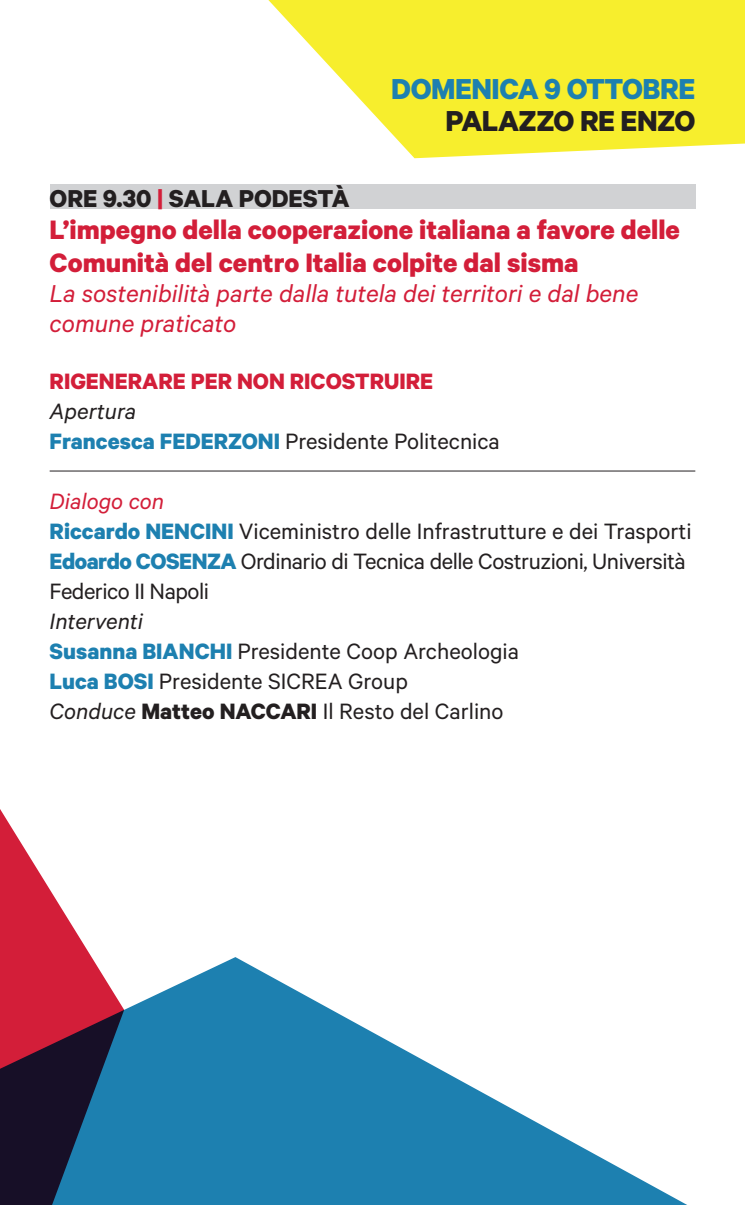
<style>
.page{position:relative;width:745px;height:1205px;background:#fff}
.page>*{position:absolute;margin:0;border:0;box-sizing:border-box;transform-origin:0 0}
.t1{font:700 32.5px "Calibre";letter-spacing:-.015em;color:#1d80b0}
.t2{font:700 32.5px "Calibre";letter-spacing:-.015em;color:#231f20}
.t3{font:700 30px/32.5px "Calibre";color:#d31e39}
.t4{font:italic 27.5px/30px "Calibre";color:#d31e39}
.t5{font:700 27.5px "Calibre";color:#231f20}
.t6{font:25px/30px "Calibre";color:#231f20}
.t7{font:25px/30px "Calibre";letter-spacing:-.02em;color:#231f20}
.t8{font:700 25px "Calibre";color:#d31e39}
.s1{color:#d31e39}
.s2{font-style:italic}
.s3{font-weight:700;color:#1d80b0}
.s4{font-style:italic;color:#d31e39}
.s5{font-weight:700}
</style>
<div class="page">
<svg style="left:0;top:809px;width:92px;height:148px"></svg>
<svg style="left:0;top:957px;width:687px;height:248px;fill:#1d80b0"></svg>
<svg style="left:268px;top:0;width:476px;height:158px;fill:#f7ee2d"></svg>
<div style="left:50px;top:184px;width:644px;height:25px;background:#d1d2d4"></div>
<hr style="left:50px;top:471px;width:644px;height:1px;background:#231f20">
<h1 class="t1" style="left:391px;top:69px;width:305px">DOMENICA 9 OTTOBRE</h1>
<h1 class="t2" style="left:445px;top:101px;width:251px">PALAZZO RE ENZO</h1>
<p class="t5" style="left:50px;top:181px;width:301px">ORE 9.30 <span class="s1">|</span> SALA PODESTÀ</p>
<p class="t3" style="left:50px;top:213px;width:631px">L’impegno della cooperazione italiana a favore delle<br>Comunità del centro Italia colpite dal sisma</p>
<p class="t4" style="left:50px;top:277px;width:590px">La sostenibilità parte dalla tutela dei territori e dal bene comune praticato</p>
<p class="t8" style="left:50px;top:366px;width:384px">RIGENERARE PER NON RICOSTRUIRE</p>
<p class="t6" style="left:50px;top:395px;width:451px"><span class="s2">Apertura<br></span><span class="s3">Francesca FEDERZONI</span> Presidente Politecnica</p>
<p class="t7" style="left:50px;top:485px;width:643px"><span class="s4">Dialogo con<br></span><span class="s3">Riccardo NENCINI</span> Viceministro delle Infrastrutture e dei Trasporti <span class="s3">Edoardo COSENZA</span> Ordinario di Tecnica delle Costruzioni, Università Federico II Napoli</p>
<p class="t6" style="left:50px;top:605px;width:470px"><span class="s2">Interventi<br></span><span class="s3">Susanna BIANCHI</span> Presidente Coop Archeologia <span class="s3">Luca BOSI</span> Presidente SICREA Group<br><span class="s2">Conduce</span> <span class="s5">Matteo NACCARI</span> Il Resto del Carlino</p>
</div>
